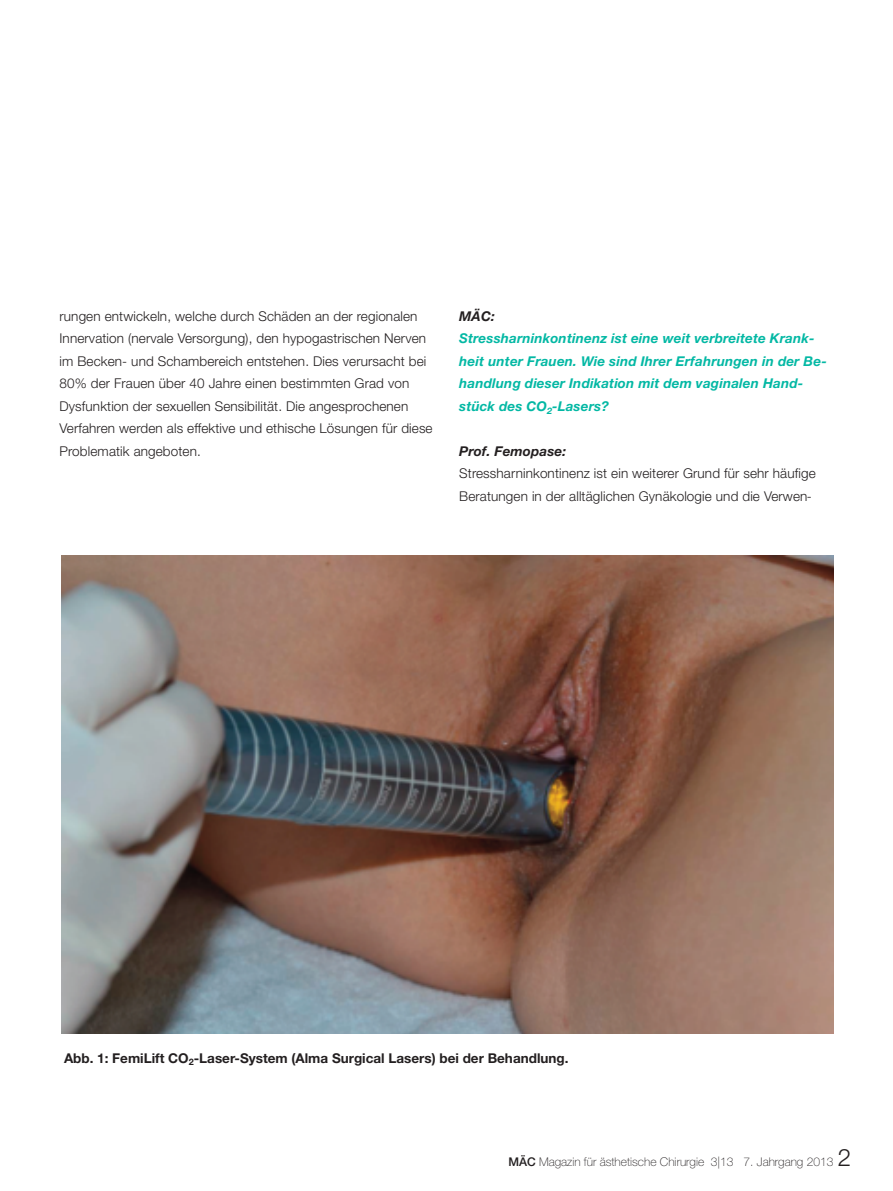
<style>
.page{position:relative;width:893px;height:1191px;background:#fff}
.page>*{position:absolute;margin:0;border:0;box-sizing:border-box;transform-origin:0 0}
.t1{font:300 13.5px/22.5px "Helvetica Neue LT Std";letter-spacing:.01em;color:#231f20}
.t2{font:italic 700 13.5px/22.5px "Helvetica Neue LT Std";letter-spacing:.01em;color:#03b8a4}
.t3{font:700 13.5px "Helvetica Neue LT Std";color:#231f20}
.t4{font:italic 700 13.5px "Helvetica Neue LT Std";letter-spacing:.01em;color:#231f20}
.t5{font:100 12px "Helvetica Neue LT Std";color:#231f20}
.s1{font-weight:500}
.s2{font-weight:300;font-size:24px}
</style>
<div class="page">
<img style="left:62px;top:556px;width:771px;height:477px">
<p class="t1" style="left:60px;top:306px;width:375px">rungen entwickeln, welche durch Schäden an der regionalen Innervation (nervale Versorgung), den hypogastrischen Nerven im Becken- und Schambereich entstehen. Dies verursacht bei 80% der Frauen über 40 Jahre einen bestimmten Grad von Dysfunktion der sexuellen Sensibilität. Die angesprochenen Verfahren werden als effektive und ethische Lösungen für diese Problematik angeboten.</p>
<p class="t4" style="left:459px;top:311px;width:37px">MÄC:</p>
<p class="t2" style="left:459px;top:328px;width:369px">Stressharninkontinenz ist eine weit verbreitete Krank&shy;heit unter Frauen. Wie sind Ihrer Erfahrungen in der Be&shy;handlung dieser Indikation mit dem vaginalen Hand&shy;stück des CO<sub>2</sub>-Lasers?</p>
<p class="t4" style="left:459px;top:446px;width:108px">Prof. Femopase:</p>
<p class="t1" style="left:459px;top:463px;width:358px">Stressharninkontinenz ist ein weiterer Grund für sehr häufige<br>Beratungen in der alltäglichen Gynäkologie und die Verwen-</p>
<p class="t3" style="left:64px;top:1052px;width:506px">Abb. 1: FemiLift CO<sub>2</sub>-Laser-System (Alma Surgical Lasers) bei der Behandlung.</p>
<p class="t5" style="left:508px;top:1157px;width:344px"><span class="s1">MÄC</span> Magazin für ästhetische Chirurgie 3|13 7. Jahrgang 2013 <span class="s2">2</span></p>
</div>
